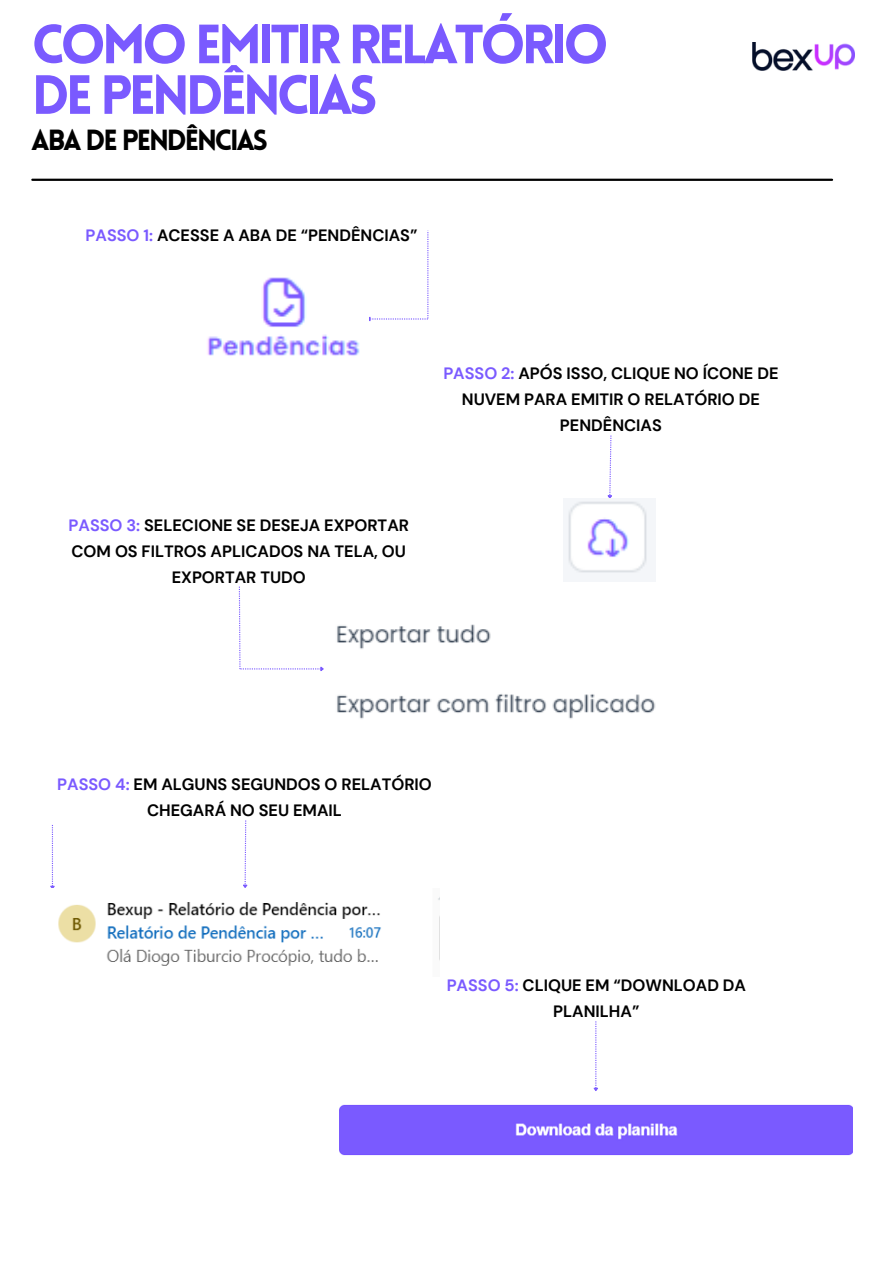
<style>
.page{position:relative;width:893px;height:1264px;background:#fff}
.page>*{position:absolute;margin:0;border:0;box-sizing:border-box;transform-origin:0 0}
.t1{font:900 54px/50.6px "Lovelo";letter-spacing:-.075em;color:#7a5aff}
.t2{font:900 28.5px "Lovelo";letter-spacing:-.075em;color:#000}
.t3{font:700 16.35px/25.8px "DM Sans";color:#000;text-align:center}
.s1{color:#7a5aff}
</style>
<div class="page">
<svg style="left:50px;top:825px;width:5px;height:63px"></svg>
<hr style="left:32px;top:179px;width:800px;height:2px;background:#000">
<img style="left:752px;top:42px;width:102px;height:29px">
<svg style="left:607px;top:435px;width:5px;height:63px"></svg>
<svg style="left:243px;top:820px;width:5px;height:68px"></svg>
<img style="left:207px;top:277px;width:153px;height:79px">
<svg style="left:369px;top:232px;width:59px;height:90px"></svg>
<img style="left:563px;top:498px;width:92px;height:84px">
<img style="left:337px;top:624px;width:319px;height:95px">
<svg style="left:239px;top:586px;width:85px;height:85px"></svg>
<img style="left:58px;top:897px;width:382px;height:69px">
<svg style="left:593px;top:1021px;width:5px;height:70px"></svg>
<img style="left:339px;top:1104px;width:513px;height:51px">
<p class="t1" style="left:32px;top:24px;width:578px">COMO EMITIR RELATÓRIO<br>DE PENDÊNCIAS</p>
<p class="t2" style="left:31px;top:129px;width:238px">ABA DE PENDÊNCIAS</p>
<p class="t3" style="left:86px;top:222px;width:333px"><span class="s1">PASSO 1:</span> ACESSE A ABA DE “PENDÊNCIAS”</p>
<p class="t3" style="left:69px;top:513px;width:342px"><span class="s1">PASSO 3:</span> SELECIONE SE DESEJA EXPORTAR<br>COM OS FILTROS APLICADOS NA TELA, OU<br>EXPORTAR TUDO</p>
<p class="t3" style="left:443px;top:361px;width:336px"><span class="s1">PASSO 2:</span> APÓS ISSO, CLIQUE NO ÍCONE DE<br>NUVEM PARA EMITIR O RELATÓRIO DE<br>PENDÊNCIAS</p>
<p class="t3" style="left:57px;top:771px;width:376px"><span class="s1">PASSO 4:</span> EM ALGUNS SEGUNDOS O RELATÓRIO<br>CHEGARÁ NO SEU EMAIL</p>
<p class="t3" style="left:446px;top:972px;width:301px"><span class="s1">PASSO 5:</span> CLIQUE EM “DOWNLOAD DA<br>PLANILHA”</p>
</div>
